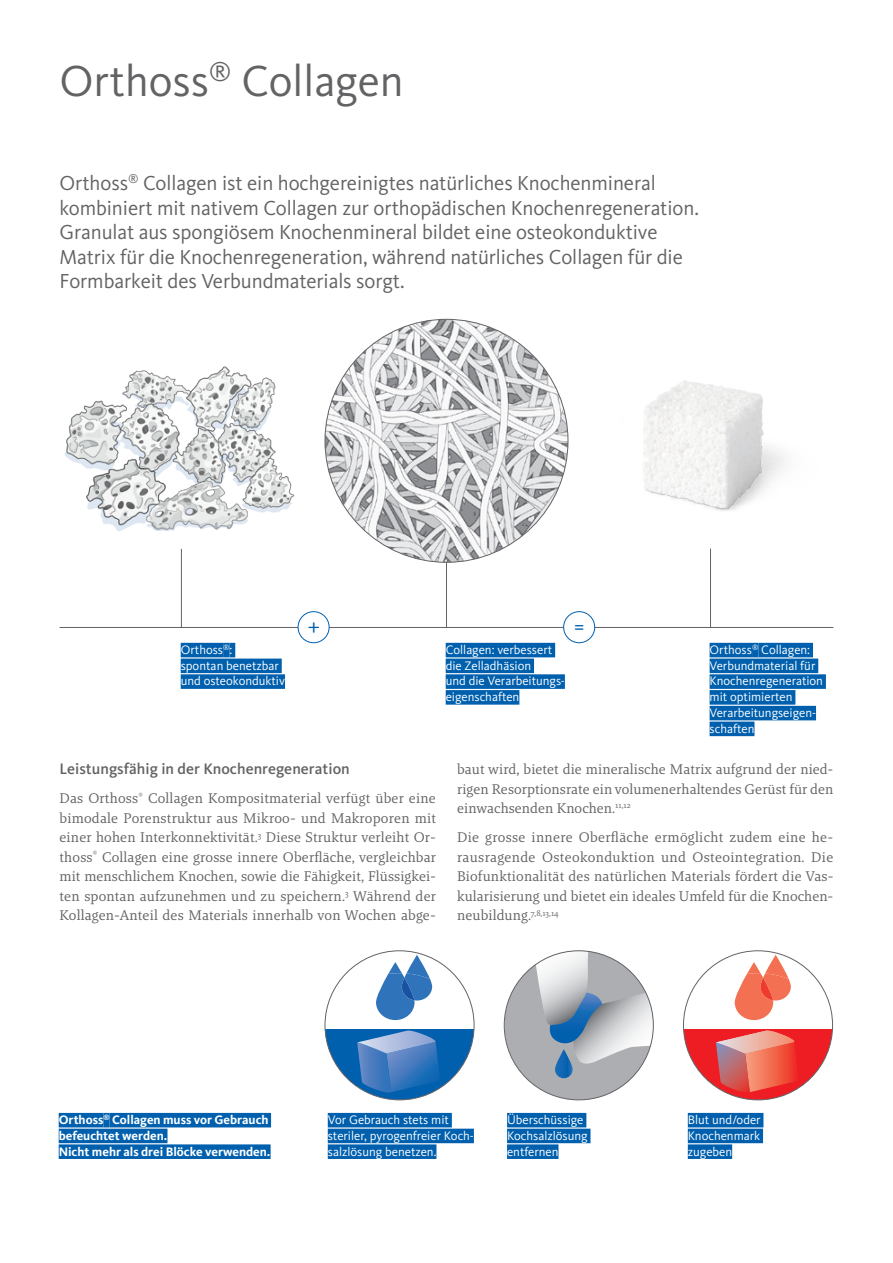
<style>
.page{position:relative;width:893px;height:1263px;background:#fff}
.page>*{position:absolute;margin:0;border:0;box-sizing:border-box;transform-origin:0 0}
.t1{font:45px "Kievit Pro";color:#636366}
.t2{font:21px/24.5px "Kievit Pro";letter-spacing:-.005em;color:#636366}
.t3{font:21px "Kievit Pro";color:#0160ae}
.t4{font:500 15.75px "Kievit Pro";letter-spacing:.005em;color:#636366}
.t5{font:14.25px/19.5px "Brando";letter-spacing:.005em;color:#636366;text-align:justify}
.t6{font:12.75px/15.8px "Kievit Pro";color:#fff}
.t7{font:700 12.75px/15.8px "Kievit Pro";color:#fff}
</style>
<div class="page">
<img style="left:66px;top:400px;width:40px;height:49px">
<img style="left:122px;top:370px;width:62px;height:25px">
<img style="left:184px;top:366px;width:43px;height:49px">
<img style="left:218px;top:368px;width:58px;height:44px">
<img style="left:106px;top:395px;width:92px;height:54px">
<img style="left:157px;top:415px;width:47px;height:63px">
<img style="left:204px;top:412px;width:68px;height:66px">
<img style="left:233px;top:448px;width:62px;height:65px">
<img style="left:65px;top:449px;width:130px;height:115px">
<img style="left:144px;top:478px;width:106px;height:55px">
<hr style="left:60px;top:627px;width:773px;height:1px;background:#636366">
<hr style="left:181px;top:549px;width:1px;height:79px;background:#636366">
<hr style="left:446px;top:549px;width:1px;height:79px;background:#636366">
<hr style="left:710px;top:549px;width:1px;height:79px;background:#636366">
<img style="left:325px;top:319px;width:243px;height:243px;border-radius:121px">
<div style="left:298px;top:612px;width:31px;height:31px;background:#fff;border-radius:50%"></div>
<div style="left:298px;top:611px;width:31px;height:32px;border:1px solid #0160ae;border-radius:50%"></div>
<div style="left:564px;top:612px;width:31px;height:31px;background:#fff;border-radius:50%"></div>
<div style="left:563px;top:611px;width:32px;height:32px;border:1px solid #0160ae;border-radius:50%"></div>
<div style="left:181px;top:643px;width:42px;height:14px;background:#0160ae"></div>
<div style="left:223px;top:643px;width:7px;height:14px;background:#0160ae"></div>
<div style="left:230px;top:643px;width:5px;height:14px;background:#0160ae"></div>
<div style="left:181px;top:658px;width:101px;height:15px;background:#0160ae"></div>
<div style="left:181px;top:674px;width:104px;height:15px;background:#0160ae"></div>
<div style="left:446px;top:643px;width:109px;height:14px;background:#0160ae"></div>
<div style="left:446px;top:658px;width:88px;height:15px;background:#0160ae"></div>
<div style="left:446px;top:674px;width:119px;height:15px;background:#0160ae"></div>
<div style="left:446px;top:690px;width:73px;height:15px;background:#0160ae"></div>
<div style="left:710px;top:643px;width:42px;height:14px;background:#0160ae"></div>
<div style="left:752px;top:643px;width:6px;height:14px;background:#0160ae"></div>
<div style="left:758px;top:643px;width:55px;height:14px;background:#0160ae"></div>
<div style="left:710px;top:658px;width:108px;height:15px;background:#0160ae"></div>
<div style="left:710px;top:674px;width:116px;height:15px;background:#0160ae"></div>
<div style="left:710px;top:690px;width:85px;height:15px;background:#0160ae"></div>
<div style="left:710px;top:706px;width:106px;height:14px;background:#0160ae"></div>
<div style="left:710px;top:721px;width:44px;height:15px;background:#0160ae"></div>
<div style="left:59px;top:1113px;width:44px;height:14px;background:#0160ae"></div>
<div style="left:103px;top:1113px;width:7px;height:14px;background:#0160ae"></div>
<div style="left:110px;top:1113px;width:161px;height:14px;background:#0160ae"></div>
<div style="left:59px;top:1129px;width:108px;height:14px;background:#0160ae"></div>
<div style="left:59px;top:1144px;width:212px;height:15px;background:#0160ae"></div>
<div style="left:328px;top:1113px;width:124px;height:14px;background:#0160ae"></div>
<div style="left:328px;top:1129px;width:146px;height:14px;background:#0160ae"></div>
<div style="left:328px;top:1144px;width:108px;height:15px;background:#0160ae"></div>
<div style="left:507px;top:1113px;width:79px;height:14px;background:#0160ae"></div>
<div style="left:507px;top:1129px;width:83px;height:14px;background:#0160ae"></div>
<div style="left:507px;top:1144px;width:51px;height:15px;background:#0160ae"></div>
<div style="left:688px;top:1113px;width:75px;height:14px;background:#0160ae"></div>
<div style="left:688px;top:1129px;width:75px;height:14px;background:#0160ae"></div>
<div style="left:688px;top:1144px;width:44px;height:15px;background:#0160ae"></div>
<img style="left:643px;top:380px;width:142px;height:131px">
<svg style="left:325px;top:955px;width:149px;height:145px"></svg>
<svg style="left:504px;top:951px;width:149px;height:149px"></svg>
<svg style="left:555px;top:1049px;width:18px;height:29px"></svg>
<svg style="left:683px;top:955px;width:150px;height:145px"></svg>
<h1 class="t1" style="left:60px;top:54px;width:346px">Orthoss<sup>®</sup> Collagen</h1>
<p class="t2" style="left:60px;top:171px;width:641px">Orthoss<sup>®</sup> Collagen ist ein hochgereinigtes natürliches Knochenmineral kombiniert mit nativem Collagen zur orthopädischen Knochenregeneration.<br>Granulat aus spongiösem Knochenmineral bildet eine osteokonduktive Matrix für die Knochenregeneration, während natürliches Collagen für die Formbarkeit des Verbundmaterials sorgt.</p>
<h2 class="t3" style="left:308px;top:613px;width:14px">+</h2>
<h2 class="t3" style="left:575px;top:613px;width:11px">=</h2>
<p class="t6" style="left:181px;top:642px;width:106px">Orthoss<sup>®</sup>:<br>spontan benetzbar und osteokonduktiv</p>
<p class="t6" style="left:446px;top:642px;width:121px">Collagen: verbessert die Zelladhäsion<br>und die Verarbeitungs&shy;eigenschaften</p>
<p class="t6" style="left:710px;top:642px;width:115px">Orthoss<sup>®</sup> Collagen:<br>Verbundmaterial für<br>Knochenregeneration mit optimierten<br>Verarbeitungseigen&shy;schaften</p>
<p class="t4" style="left:60px;top:759px;width:292px">Leistungsfähig in der Knochenregeneration</p>
<p class="t5" style="left:60px;top:788px;width:378px">Das Orthoss<sup>®</sup> Collagen Kompositmaterial verfügt über eine bimodale Porenstruktur aus Mikroo- und Makroporen mit einer hohen Interkonnektivität.<sup>3</sup> Diese Struktur verleiht Or&shy;thoss<sup>®</sup> Collagen eine grosse innere Oberfläche, vergleichbar mit menschlichem Knochen, sowie die Fähigkeit, Flüssigkei&shy;ten spontan aufzunehmen und zu speichern.<sup>3</sup> Während der Kollagen-Anteil des Materials innerhalb von Wochen abge-</p>
<p class="t5" style="left:457px;top:759px;width:378px">baut wird, bietet die mineralische Matrix aufgrund der nied&shy;rigen Resorptionsrate ein volumenerhaltendes Gerüst für den einwachsenden Knochen.<sup>11,12</sup></p>
<p class="t5" style="left:457px;top:827px;width:378px">Die grosse innere Oberfläche ermöglicht zudem eine he&shy;rausragende Osteokonduktion und Osteointegration. Die Biofunktionalität des natürlichen Materials fördert die Vas&shy;kularisierung und bietet ein ideales Umfeld für die Knochen&shy;neubildung.<sup>7,8,13,14</sup></p>
<p class="t7" style="left:59px;top:1112px;width:213px">Orthoss<sup>®</sup> Collagen muss vor Gebrauch befeuchtet werden.<br>Nicht mehr als drei Blöcke verwenden.</p>
<p class="t6" style="left:328px;top:1112px;width:148px">Vor Gebrauch stets mit steriler, pyrogenfreier Koch&shy;salzlösung benetzen.</p>
<p class="t6" style="left:507px;top:1112px;width:82px">Überschüssige<br>Kochsalzlösung entfernen</p>
<p class="t6" style="left:688px;top:1112px;width:74px;text-align:justify">Blut und/oder Knochenmark zugeben</p>
</div>
